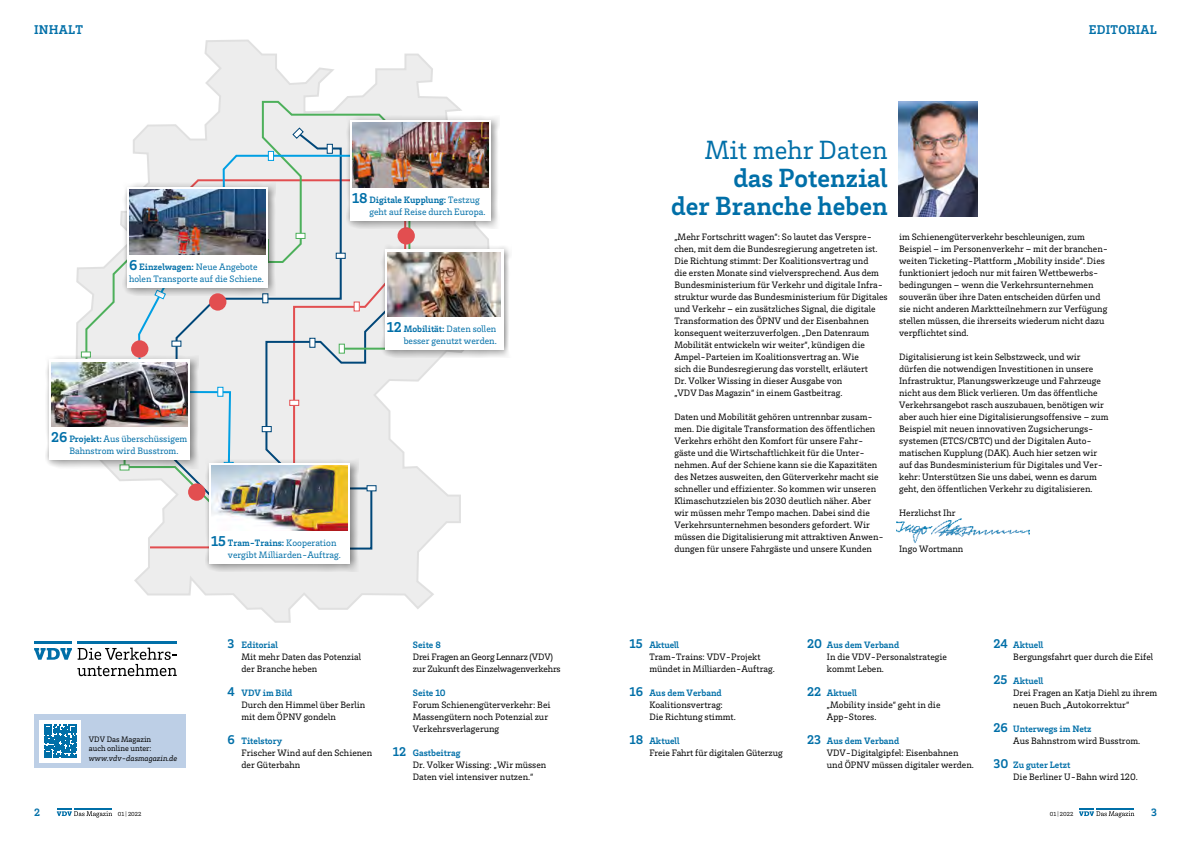
<style>
.page{position:relative;width:1191px;height:842px;background:#fff}
.page>*{position:absolute;margin:0;border:0;box-sizing:border-box;transform-origin:0 0}
.t1{font:700 27px/28px "VDV Brix Slab";color:#006fa8;text-align:right}
.t2{font:27px "VDV Brix Slab";color:#006fa8}
.t3{font:700 13px "VDV Brix Slab";letter-spacing:.02em;color:#006fa8}
.t4{font:700 11px "VDV Brix Slab";color:#006fa8}
.t5{font:9.5px/12px "VDV Brix Slab";color:#000}
.t6{font:9.5px/12px "VDV Brix Slab";color:#006fa8}
.t7{font:9.5px/12px "VDV Brix Slab";letter-spacing:-.02em;color:#000}
.t8{font:700 9.5px "VDV Brix Slab";color:#006fa8}
.t9{font:8.1px/9.2px "VDV Brix Slab";color:#000}
.t10{font:italic 8.1px "VDV Brix Slab";color:#000}
.t11{font:6px "VDV Brix Slab";letter-spacing:.005em;color:#000}
.s1{font-weight:700;font-size:14.6px}
.s2{font-weight:700}
.s3{font-weight:700;font-size:13px;color:#006fa8}
.s4{font-weight:700;color:#006fa8}
</style>
<div class="page">
<svg style="left:56px;top:808px;width:56px;height:10px"></svg>
<svg style="left:1079px;top:808px;width:56px;height:10px"></svg>
<hr style="left:34px;top:641px;width:38px;height:3px;background:#006fa8">
<hr style="left:78px;top:641px;width:99px;height:3px;background:#006fa8">
<svg style="left:34px;top:648px;width:143px;height:28px"></svg>
<img style="left:896px;top:518px;width:134px;height:25px">
<img style="left:899px;top:101px;width:78px;height:115px">
<svg style="left:76px;top:39px;width:413px;height:584px"></svg>
<svg style="left:84px;top:100px;width:357px;height:436px"></svg>
<svg style="left:119px;top:468px;width:10px;height:2px"></svg>
<div style="left:81px;top:351px;width:10px;height:7px;background:#fff;border:1px solid #4db05b"></div>
<svg style="left:137px;top:154px;width:336px;height:372px"></svg>
<svg style="left:268px;top:151px;width:6px;height:10px"></svg>
<svg style="left:154px;top:296px;width:13px;height:4px"></svg>
<svg style="left:217px;top:387px;width:6px;height:10px"></svg>
<div style="left:397px;top:227px;width:18px;height:18px;background:#e24e50;border-radius:50%"></div>
<div style="left:290px;top:400px;width:9px;height:5px;background:#fff"></div>
<div style="left:289px;top:400px;width:10px;height:6px;border:1px solid #e24e50"></div>
<div style="left:345px;top:115px;width:154px;height:114px;background:#000;opacity:.5"></div>
<div style="left:350px;top:120px;width:141px;height:100px;background:#fff"></div>
<div style="left:45px;top:355px;width:153px;height:113px;background:#000;opacity:.5"></div>
<div style="left:49px;top:359px;width:141px;height:101px;background:#fff"></div>
<div style="left:205px;top:458px;width:153px;height:114px;background:#000;opacity:.5"></div>
<div style="left:209px;top:463px;width:141px;height:100px;background:#fff"></div>
<div style="left:380px;top:245px;width:131px;height:113px;background:#000;opacity:.5"></div>
<div style="left:385px;top:249px;width:118px;height:100px;background:#fff"></div>
<div style="left:123px;top:182px;width:153px;height:114px;background:#000;opacity:.5"></div>
<div style="left:127px;top:187px;width:141px;height:100px;background:#fff"></div>
<img style="left:353px;top:123px;width:135px;height:64px">
<img style="left:52px;top:362px;width:135px;height:65px">
<img style="left:212px;top:466px;width:135px;height:64px">
<img style="left:387px;top:252px;width:114px;height:64px">
<img style="left:130px;top:190px;width:135px;height:64px">
<div style="left:131px;top:340px;width:17px;height:18px;background:#e24e50;border-radius:50%"></div>
<div style="left:188px;top:483px;width:17px;height:18px;background:#e24e50;border-radius:50%"></div>
<div style="left:209px;top:293px;width:17px;height:18px;background:#e24e50;border-radius:50%"></div>
<div style="left:34px;top:714px;width:151px;height:54px;background:#bdcfe6"></div>
<div style="left:40px;top:720px;width:41px;height:42px;background:#fff"></div>
<svg style="left:44px;top:725px;width:33px;height:32px"></svg>
<h2 class="t3" style="left:34px;top:21px;width:50px">INHALT</h2>
<p class="t6" style="left:129px;top:260px;width:136px"><span class="s1">6</span> <span class="s2">Einzelwagen:</span> Neue Angebote holen Transporte auf die Schiene.</p>
<p class="t6" style="left:369px;top:193px;width:117px;text-indent:-17px"><span class="s1">18</span> <span class="s2">Digitale Kupplung:</span> Testzug geht auf Reise durch Europa.</p>
<p class="t6" style="left:387px;top:322px;width:111px;text-align:right"><span class="s1">12</span> <span class="s2">Mobilität:</span> Daten sollen besser genutzt werden.</p>
<p class="t6" style="left:69px;top:432px;width:119px;text-indent:-18px"><span class="s1">26</span> <span class="s2">Projekt:</span> Aus überschüssigem<br>Bahnstrom wird Busstrom.</p>
<p class="t6" style="left:228px;top:536px;width:114px;text-indent:-17px"><span class="s1">15</span> <span class="s2">Tram-Trains:</span> Kooperation vergibt Milliarden-Auftrag.</p>
<p class="t9" style="left:89px;top:734px;width:64px">VDV Das Magazin auch online unter:</p>
<p class="t10" style="left:89px;top:752px;width:90px">www.vdv-dasmagazin.de</p>
<p class="t5" style="left:241px;top:638px;width:121px;text-indent:-14px"><span class="s3">3</span> <span class="s4">Editorial<br></span>Mit mehr Daten das Potenzial der Branche heben</p>
<p class="t5" style="left:241px;top:686px;width:125px;text-indent:-14px"><span class="s3">4</span> <span class="s4">VDV im Bild<br></span>Durch den Himmel über Berlin mit dem ÖPNV gondeln</p>
<p class="t5" style="left:241px;top:734px;width:132px;text-indent:-14px"><span class="s3">6</span> <span class="s4">Titelstory<br></span>Frischer Wind auf den Schienen der Güterbahn</p>
<p class="t8" style="left:413px;top:639px;width:30px">Seite 8</p>
<p class="t7" style="left:413px;top:650px;width:149px">Drei Fragen an Georg Lennarz (VDV) zur Zukunft des Einzelwagenverkehrs</p>
<p class="t8" style="left:413px;top:687px;width:34px">Seite 10</p>
<p class="t5" style="left:413px;top:698px;width:139px">Forum Schienengüterverkehr: Bei<br>Massengütern noch Potenzial zur<br>Verkehrsverlagerung</p>
<p class="t5" style="left:413px;top:746px;width:135px;text-indent:-20px"><span class="s3">12</span> <span class="s4">Gastbeitrag<br></span>Dr. Volker Wissing: „Wir müssen<br>Daten viel intensiver nutzen.“</p>
<h2 class="t3" style="left:1088px;top:21px;width:70px">EDITORIAL</h2>
<h1 class="t2" style="left:705px;top:133px;width:184px">Mit mehr Daten</h1>
<h1 class="t1" style="left:671px;top:163px;width:218px">das Potenzial<br>der Branche heben</h1>
<p class="t5" style="left:674px;top:230px;width:215px">„Mehr Fortschritt wagen“: So lautet das Verspre&shy;chen, mit dem die Bundesregierung angetreten ist.<br>Die Richtung stimmt: Der Koalitionsvertrag und<br>die ersten Monate sind vielversprechend. Aus dem Bundesministerium für Verkehr und digitale Infra&shy;struktur wurde das Bundesministerium für Digitales und Verkehr – ein zusätzliches Signal, die digitale Transformation des ÖPNV und der Eisenbahnen konsequent weiterzuverfolgen. „Den Datenraum Mobilität entwickeln wir weiter“, kündigen die Ampel-Parteien im Koalitionsvertrag an. Wie<br>sich die Bundesregierung das vorstellt, erläutert<br>Dr. Volker Wissing in dieser Ausgabe von<br>„VDV Das Magazin“ in einem Gastbeitrag.</p>
<p class="t5" style="left:674px;top:410px;width:211px">Daten und Mobilität gehören untrennbar zusam&shy;men. Die digitale Transformation des öffentlichen Verkehrs erhöht den Komfort für unsere Fahr&shy;gäste und die Wirtschaftlichkeit für die Unter&shy;nehmen. Auf der Schiene kann sie die Kapazitäten des Netzes ausweiten, den Güterverkehr macht sie schneller und effizienter. So kommen wir unseren Klimaschutzzielen bis 2030 deutlich näher. Aber wir müssen mehr Tempo machen. Dabei sind die Verkehrsunternehmen besonders gefordert. Wir müssen die Digitalisierung mit attraktiven Anwen&shy;dungen für unsere Fahrgäste und unsere Kunden</p>
<p class="t5" style="left:899px;top:230px;width:210px">im Schienengüterverkehr beschleunigen, zum Beispiel – im Personenverkehr – mit der branchen&shy;weiten Ticketing-Plattform „Mobility inside“. Dies funktioniert jedoch nur mit fairen Wettbewerbs&shy;bedingungen – wenn die Verkehrsunternehmen souverän über ihre Daten entscheiden dürfen und sie nicht anderen Marktteilnehmern zur Verfügung stellen müssen, die ihrerseits wiederum nicht dazu verpflichtet sind.</p>
<p class="t5" style="left:899px;top:350px;width:211px">Digitalisierung ist kein Selbstzweck, und wir dürfen die notwendigen Investitionen in unsere Infrastruktur, Planungswerkzeuge und Fahrzeuge nicht aus dem Blick verlieren. Um das öffentliche Verkehrsangebot rasch auszubauen, benötigen wir aber auch hier eine Digitalisierungsoffensive – zum Beispiel mit neuen innovativen Zugsicherungs&shy;systemen (ETCS/CBTC) und der Digitalen Auto&shy;matischen Kupplung (DAK). Auch hier setzen wir auf das Bundesministerium für Digitales und Ver&shy;kehr: Unterstützen Sie uns dabei, wenn es darum geht, den öffentlichen Verkehr zu digitalisieren.</p>
<p class="t5" style="left:899px;top:506px;width:58px">Herzlichst Ihr</p>
<p class="t5" style="left:899px;top:542px;width:66px">Ingo Wortmann</p>
<p class="t5" style="left:649px;top:638px;width:127px;text-indent:-20px"><span class="s3">15</span> <span class="s4">Aktuell<br></span>Tram-Trains: VDV-Projekt mündet in Milliarden-Auftrag.</p>
<p class="t5" style="left:649px;top:686px;width:88px;text-indent:-20px"><span class="s3">16</span> <span class="s4">Aus dem Verband<br></span>Koalitionsvertrag:<br>Die Richtung stimmt.</p>
<p class="t5" style="left:649px;top:734px;width:135px;text-indent:-20px"><span class="s3">18</span> <span class="s4">Aktuell<br></span>Freie Fahrt für digitalen Güterzug</p>
<p class="t5" style="left:827px;top:638px;width:122px;text-indent:-20px"><span class="s3">20</span> <span class="s4">Aus dem Verband<br></span>In die VDV-Personalstrategie kommt Leben.</p>
<p class="t5" style="left:827px;top:686px;width:115px;text-indent:-20px"><span class="s3">22</span> <span class="s4">Aktuell<br></span>„Mobility inside“ geht in die<br>App-Stores.</p>
<p class="t5" style="left:827px;top:734px;width:148px;text-indent:-20px"><span class="s3">23</span> <span class="s4">Aus dem Verband<br></span>VDV-Digitalgipfel: Eisenbahnen und ÖPNV müssen digitaler werden.</p>
<p class="t5" style="left:1013px;top:638px;width:141px;text-indent:-20px"><span class="s3">24</span> <span class="s4">Aktuell<br></span>Bergungsfahrt quer durch die Eifel</p>
<p class="t5" style="left:1013px;top:674px;width:145px;text-indent:-20px"><span class="s3">25</span> <span class="s4">Aktuell<br></span>Drei Fragen an Katja Diehl zu ihrem neuen Buch „Autokorrektur“</p>
<p class="t5" style="left:1013px;top:722px;width:128px;text-indent:-20px"><span class="s3">26</span> <span class="s4">Unterwegs im Netz<br></span>Aus Bahnstrom wird Busstrom.</p>
<p class="t5" style="left:1013px;top:758px;width:126px;text-indent:-20px"><span class="s3">30</span> <span class="s4">Zu guter Letzt<br></span>Die Berliner U-Bahn wird 120.</p>
<p class="t4" style="left:34px;top:805px;width:7px">2</p>
<p class="t11" style="left:118px;top:810px;width:25px">01 | 2022</p>
<p class="t11" style="left:1049px;top:810px;width:25px">01 | 2022</p>
<p class="t4" style="left:1151px;top:805px;width:7px">3</p>
</div>
